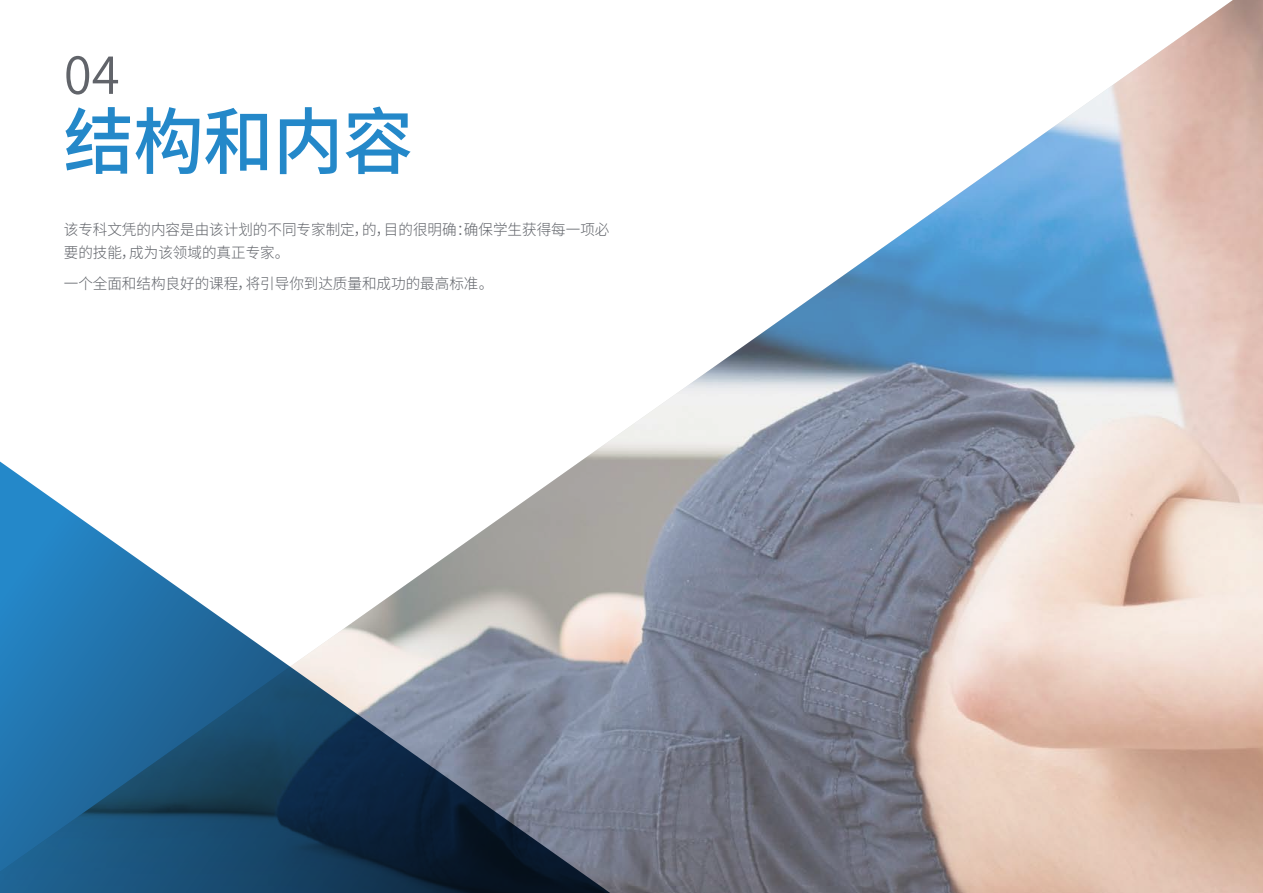
<style>
.page{position:relative;width:1263px;height:893px;background:#fff}
.page>*{position:absolute;margin:0;border:0;box-sizing:border-box;transform-origin:0 0}
.t1{font:500 72px "Source Han Sans CN";color:#2488c9}
.t2{font:52.5px "Source Han Sans CN";color:#61646a}
.t3{font:300 15px/22.5px "Source Han Sans CN";color:#61646a}
</style>
<div class="page">
<img style="left:602px;top:0;width:661px;height:893px">
<svg style="left:0;top:446px;width:640px;height:447px"></svg>
<h2 class="t2" style="left:64px;top:45px;width:57px">04</h2>
<h1 class="t1" style="left:64px;top:101px;width:351px">结构和内容</h1>
<p class="t3" style="left:64px;top:219px;width:547px">该专科文凭的内容是由该计划的不同专家制定，的，目的很明确：确保学生获得每一项必要的技能，成为该领域的真正专家。</p>
<p class="t3" style="left:64px;top:272px;width:431px">一个全面和结构良好的课程，将引导你到达质量和成功的最高标准。</p>
</div>
